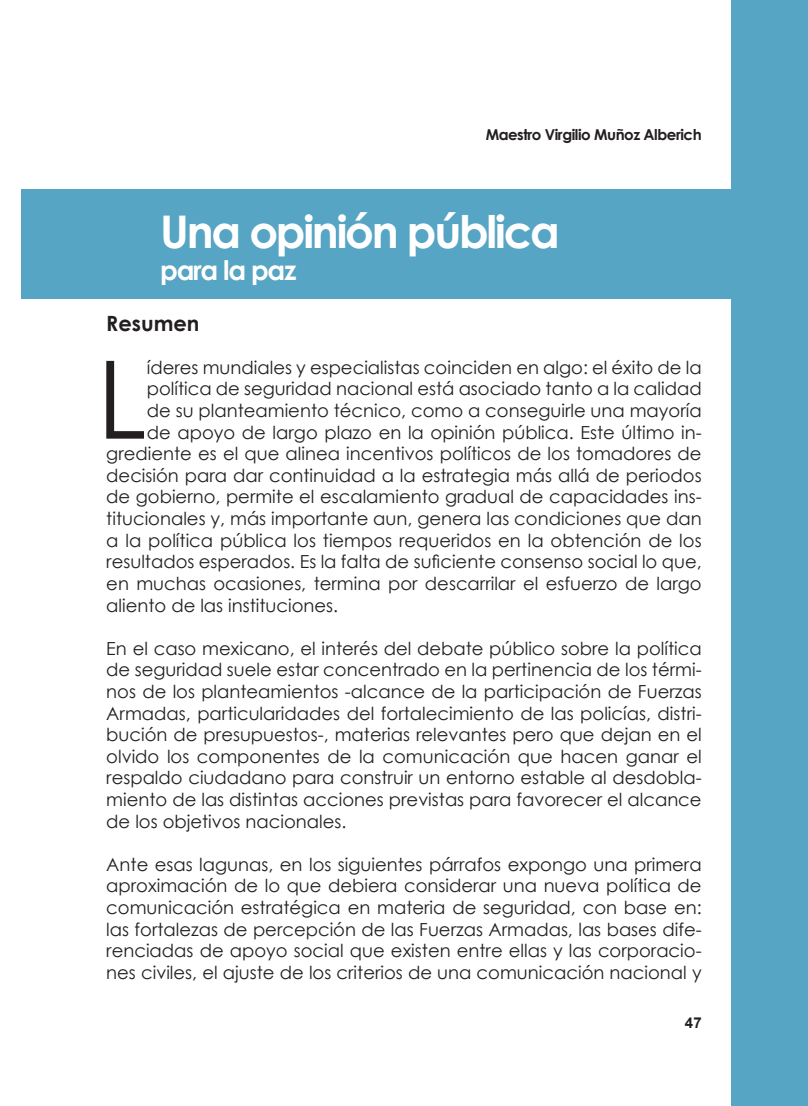
<style>
.page{position:relative;width:808px;height:1106px;background:#fff}
.page>*{position:absolute;margin:0;border:0;box-sizing:border-box;transform-origin:0 0}
.t1{font:108.15px "Century Gothic";color:#231f20}
.t2{font:700 45px "Century Gothic";letter-spacing:-.05em;color:#fff}
.t3{font:700 27px "Century Gothic";letter-spacing:-.05em;color:#fff}
.t4{font:700 21px "Century Gothic";color:#231f20}
.t5{font:18px/21.6px "Century Gothic";color:#231f20;text-align:justify}
.t6{font:700 15px "Century Gothic";letter-spacing:-.03em;color:#231f20}
.t7{font:700 15px "Arial";color:#231f20}
</style>
<div class="page">
<div style="left:731px;top:0;width:77px;height:1106px;background:#56a5c4"></div>
<div style="left:21px;top:189px;width:787px;height:109px;background:#56a5c4"></div>
<p class="t6" style="left:486px;top:123px;width:218px">Maestro Virgilio Muñoz Alberich</p>
<p class="t2" style="left:160px;top:197px;width:401px">Una opinión pública</p>
<p class="t3" style="left:160px;top:250px;width:138px">para la paz</p>
<p class="t4" style="left:106px;top:307px;width:95px">Resumen</p>
<p class="t1" style="left:97px;top:324px;width:51px">L</p>
<p class="t5" style="left:147px;top:356px;width:556px">íderes mundiales y especialistas coinciden en algo: el éxito de la</p>
<p class="t5" style="left:147px;top:378px;width:556px">política de seguridad nacional está asociado tanto a la calidad</p>
<p class="t5" style="left:147px;top:399px;width:556px">de su planteamiento técnico, como a conseguirle una mayoría</p>
<p class="t5" style="left:147px;top:421px;width:556px">de apoyo de largo plazo en la opinión pública. Este último in-</p>
<p class="t5" style="left:106px;top:442px;width:597px">grediente es el que alinea incentivos políticos de los tomadores de</p>
<p class="t5" style="left:106px;top:464px;width:597px">decisión para dar continuidad a la estrategia más allá de periodos</p>
<p class="t5" style="left:106px;top:486px;width:597px">de gobierno, permite el escalamiento gradual de capacidades ins-</p>
<p class="t5" style="left:106px;top:507px;width:597px">titucionales y, más importante aun, genera las condiciones que dan</p>
<p class="t5" style="left:106px;top:529px;width:597px">a la política pública los tiempos requeridos en la obtención de los</p>
<p class="t5" style="left:106px;top:550px;width:597px">resultados esperados. Es la falta de suficiente consenso social lo que,</p>
<p class="t5" style="left:106px;top:572px;width:597px">en muchas ocasiones, termina por descarrilar el esfuerzo de largo</p>
<p class="t5" style="left:106px;top:594px;width:233px">aliento de las instituciones.</p>
<p class="t5" style="left:106px;top:637px;width:597px">En el caso mexicano, el interés del debate público sobre la política de seguridad suele estar concentrado en la pertinencia de los térmi&shy;nos de los planteamientos -alcance de la participación de Fuerzas Armadas, particularidades del fortalecimiento de las policías, distri&shy;bución de presupuestos-, materias relevantes pero que dejan en el olvido los componentes de la comunicación que hacen ganar el respaldo ciudadano para construir un entorno estable al desdobla&shy;miento de las distintas acciones previstas para favorecer el alcance de los objetivos nacionales.</p>
<p class="t5" style="left:106px;top:853px;width:597px">Ante esas lagunas, en los siguientes párrafos expongo una primera aproximación de lo que debiera considerar una nueva política de comunicación estratégica en materia de seguridad, con base en: las fortalezas de percepción de las Fuerzas Armadas, las bases dife&shy;renciadas de apoyo social que existen entre ellas y las corporacio&shy;nes civiles, el ajuste de los criterios de una comunicación nacional y</p>
<p class="t7" style="left:685px;top:1011px;width:18px">47</p>
</div>
